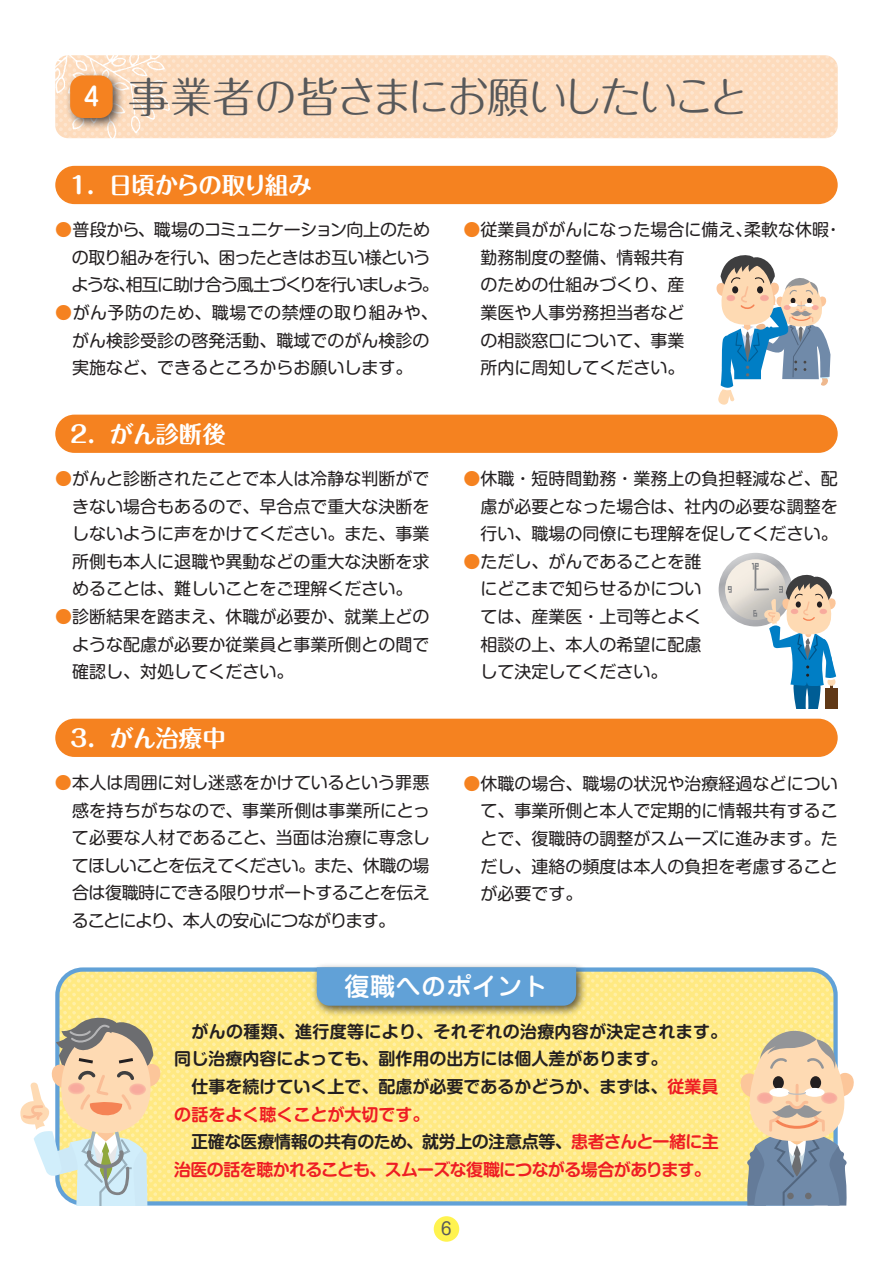
<style>
.page{position:relative;width:893px;height:1263px;background:#fff}
.page>*{position:absolute;margin:0;border:0;box-sizing:border-box;transform-origin:0 0}
.t1{font:42.45px "Maru Fo Pro";letter-spacing:-.09em;color:#57585a}
.t2{font:500 25.5px "Jun 34 Pro";color:#fff}
.t3{font:700 23.4px "Maru Fo Pro";letter-spacing:-.02em;color:#fff}
.t4{font:700 23.4px "Maru Fo Pro";letter-spacing:-.045em;color:#fff}
.t5{font:16.95px/27.6px "Shin M Go Pro";color:#231f20;text-align:justify}
.t6{font:700 16.95px/27.6px "Shin M Go Pro De";color:#231f20}
.t7{font:16.95px/27.6px "Shin M Go Pro";letter-spacing:-.05em;color:#231f20}
.t8{font:16.95px "Shin M Go Pro";color:#57585a}
.s1{color:#f58220}
.s2{color:#ee1d23}
</style>
<div class="page">
<img style="left:60px;top:972px;width:773px;height:228px">
<div style="left:55px;top:967px;width:783px;height:238px;border:4px solid #61a1d7;border-radius:26px"></div>
<div style="left:434px;top:1216px;width:25px;height:26px;background:#fff34f;border-radius:50%"></div>
<img style="left:169px;top:55px;width:669px;height:83px">
<img style="left:761px;top:194px;width:75px;height:11px">
<img style="left:55px;top:55px;width:114px;height:83px">
<div style="left:65px;top:70px;width:59px;height:59px;background:#231f20;opacity:.75"></div>
<div style="left:70px;top:75px;width:43px;height:43px;background:#f58220;border-radius:13px"></div>
<div style="left:55px;top:166px;width:783px;height:38px;background:#f58220;border-radius:19px"></div>
<div style="left:55px;top:415px;width:783px;height:38px;background:#f58220;border-radius:19px"></div>
<div style="left:55px;top:719px;width:783px;height:38px;background:#f58220;border-radius:19px"></div>
<svg style="left:20px;top:1018px;width:140px;height:187px"></svg>
<svg style="left:741px;top:1031px;width:113px;height:174px;background:#c6bdac"></svg>
<div style="left:312px;top:962px;width:275px;height:55px;background:#231f20;opacity:.75"></div>
<div style="left:317px;top:967px;width:259px;height:39px;background:#61a1d7"></div>
<div style="left:825px;top:689px;width:13px;height:20px;background:#603816"></div>
<svg style="left:719px;top:553px;width:73px;height:73px"></svg>
<svg style="left:725px;top:559px;width:61px;height:61px"></svg>
<svg style="left:728px;top:586px;width:4px;height:7px"></svg>
<svg style="left:752px;top:563px;width:85px;height:146px"></svg>
<svg style="left:716px;top:255px;width:114px;height:150px"></svg>
<h1 class="t1" style="left:83px;top:63px;width:668px"><sup>4</sup> 事業者の皆さまにお願いしたいこと</h1>
<h3 class="t4" style="left:67px;top:166px;width:246px">１．日頃からの取り組み</h3>
<p class="t7" style="left:72px;top:214px;width:369px;text-indent:-16px"><span class="s1">●</span>普段から、職場のコミュニケーション向上のための取り組みを行い、困ったときはお互い様というような、相互に助け合う風土づくりを行いましょう。</p>
<p class="t5" style="left:55px;top:297px;width:384px;text-align:center"><span class="s1">●</span>がん予防のため、職場での禁煙の取り組みや、がん検診受診の啓発活動、職域でのがん検診の<br>実施など、できるところからお願いします。</p>
<h3 class="t3" style="left:70px;top:415px;width:157px">2．がん診断後</h3>
<p class="t5" style="left:72px;top:463px;width:359px;text-indent:-17px"><span class="s1">●</span>がんと診断されたことで本人は冷静な判断ができない場合もあるので、早合点で重大な決断をしないように声をかけてください。また、事業所側も本人に退職や異動などの重大な決断を求めることは、難しいことをご理解ください。</p>
<p class="t5" style="left:72px;top:601px;width:359px;text-indent:-17px"><span class="s1">●</span>診断結果を踏まえ、休職が必要か、就業上どのような配慮が必要か従業員と事業所側との間で確認し、対処してください。</p>
<h3 class="t3" style="left:70px;top:719px;width:157px">3．がん治療中</h3>
<p class="t5" style="left:72px;top:767px;width:360px;text-indent:-17px"><span class="s1">●</span>本人は周囲に対し迷惑をかけているという罪悪感を持ちがちなので、事業所側は事業所にとって必要な人材であること、当面は治療に専念してほしいことを伝えてください。また、休職の場合は復職時にできる限りサポートすることを伝えることにより、本人の安心につながります。</p>
<p class="t5" style="left:480px;top:214px;width:363px;text-align:left;text-indent:-17px"><span class="s1">●</span>従業員ががんになった場合に備え、柔軟な休暇・勤務制度の整備、情報共有<br>のための仕組みづくり、産<br>業医や人事労務担当者など<br>の相談窓口について、事業<br>所内に周知してください。</p>
<p class="t5" style="left:480px;top:463px;width:359px;text-indent:-17px"><span class="s1">●</span>休職・短時間勤務・業務上の負担軽減など、配慮が必要となった場合は、社内の必要な調整を行い、職場の同僚にも理解を促してください。</p>
<p class="t5" style="left:480px;top:545px;width:223px;text-indent:-17px"><span class="s1">●</span>ただし、がんであることを誰にどこまで知らせるかについては、産業医・上司等とよく相談の上、本人の希望に配慮して決定してください。</p>
<p class="t5" style="left:480px;top:767px;width:359px;text-indent:-17px"><span class="s1">●</span>休職の場合、職場の状況や治療経過などについて、事業所側と本人で定期的に情報共有することで、復職時の調整がスムーズに進みます。ただし、連絡の頻度は本人の負担を考慮することが必要です。</p>
<h2 class="t2" style="left:344px;top:966px;width:206px">復職へのポイント</h2>
<p class="t6" style="left:174px;top:1015px;width:554px">　がんの種類、進行度等により、それぞれの治療内容が決定されます。同じ治療内容によっても、副作用の出方には個人差があります。<br>　仕事を続けていく上で、配慮が必要であるかどうか、まずは、<span class="s2">従業員の話をよく聴くことが大切です。<br></span>　正確な医療情報の共有のため、就労上の注意点等、<span class="s2">患者さんと一緒に主治医の話を聴かれることも、スムーズな復職につながる場合があります。</span></p>
<p class="t8" style="left:441px;top:1215px;width:12px">6</p>
</div>
